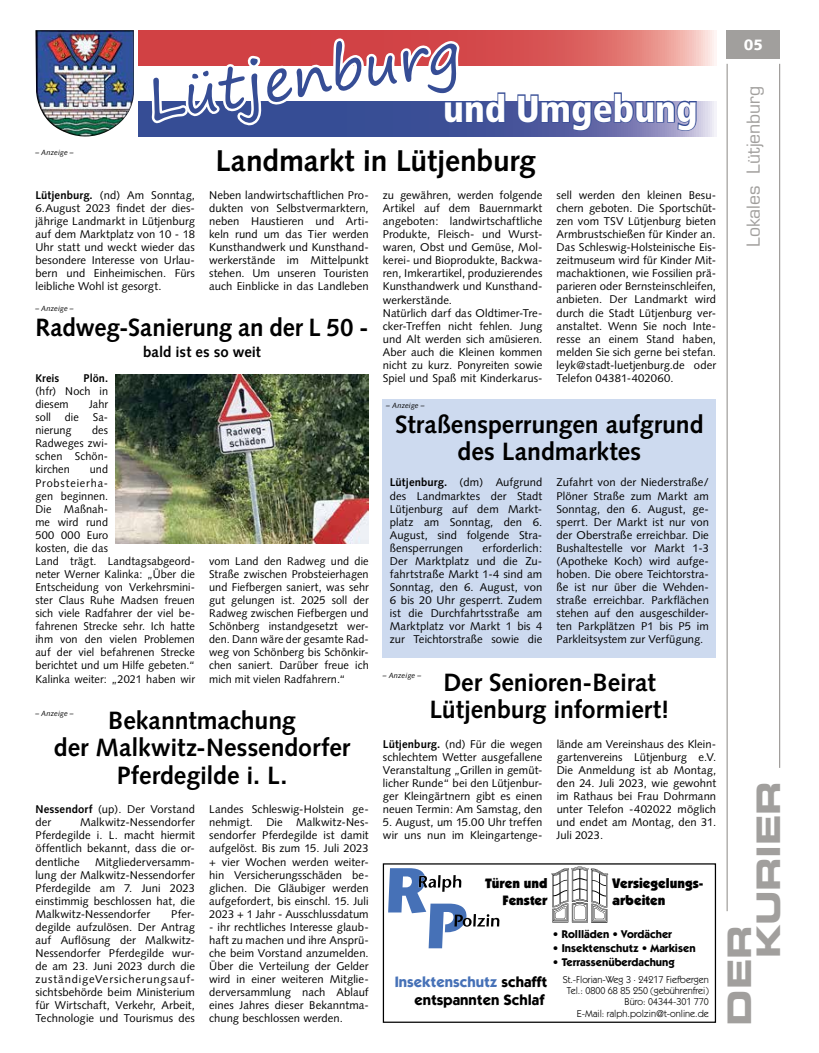
<style>
.page{position:relative;width:819px;height:1053px;background:#fff}
.page>*{position:absolute;margin:0;border:0;box-sizing:border-box;transform-origin:0 0}
.t1{font:57.5px "Segoe Print";color:#364d95}
.t2{font:900 condensed 37.5px "Frutiger LT Std";color:#fff}
.t3{font:32.5px/28.9px "Eurostile LT Std Bold Ex 2";letter-spacing:-.01em;color:#a19f9d}
.t4{font:700 30px "Syntax LT Std";letter-spacing:-.005em;color:#000}
.t5{font:700 25px/27.5px "Syntax LT Std";letter-spacing:-.005em;color:#000;text-align:center}
.t6{font:17.5px "Eurostile LT Std";color:#a19f9d}
.t7{font:700 15px/17.5px "Itc Kabel";color:#000;text-align:right}
.t8{font:700 15px "Syntax LT Std";letter-spacing:-.005em;color:#000}
.t9{font:900 15px "Syntax LT Std";color:#fff}
.t10{font:900 13.75px/16.5px "ITC Kabel Std";color:#000;text-align:right}
.t11{font:11.25px/13px "Syntax";letter-spacing:.005em;color:#000;text-align:justify}
.t12{font:700 11.25px "ITC Kabel Std";color:#000}
.t13{font:700 11.25px "Syntax";letter-spacing:.01em;color:#000}
.t14{font:10px/11.2px "ITC Kabel Std";color:#000;text-align:right}
.t15{font:italic 7.5px "Syntax LT Std";letter-spacing:.01em;color:#000}
.s1{font-weight:700}
.s2{color:#4671b7}
</style>
<div class="page">
<div style="left:383px;top:399px;width:333px;height:258px;background:#cddaef"></div>
<hr style="left:726px;top:64px;width:1px;height:847px;background:#8c8986">
<hr style="left:779px;top:64px;width:1px;height:703px;background:#8c8986">
<div style="left:726px;top:30px;width:54px;height:29px;background:#a19f9d"></div>
<svg style="left:388px;top:868px;width:111px;height:80px"></svg>
<svg style="left:551px;top:866px;width:57px;height:56px"></svg>
<div style="left:383px;top:863px;width:333px;height:159px;border:1px solid #000"></div>
<svg style="left:138px;top:101px;width:578px;height:35px;background:#858bbb"></svg>
<svg style="left:138px;top:30px;width:578px;height:36px;background:#de706e"></svg>
<svg style="left:516px;top:92px;width:181px;height:40px"></svg>
<img style="left:35px;top:30px;width:99px;height:106px">
<svg style="left:146px;top:36px;width:360px;height:100px"></svg>
<img style="left:115px;top:374px;width:254px;height:169px">
<p class="t15" style="left:35px;top:147px;width:40px">– Anzeige –</p>
<p class="t1" style="left:139px;top:50px;width:317px;rotate:-9deg">Lütjenburg</p>
<p class="t2" style="left:443px;top:86px;width:256px">und Umgebung</p>
<p class="t4" style="left:215px;top:144px;width:322px">Landmarkt in Lütjenburg</p>
<p class="t11" style="left:35px;top:188px;width:161px"><span class="s1">Lütjenburg.</span> (nd) Am Sonntag, 6.August 2023 findet der dies&shy;jährige Landmarkt in Lütjenburg auf dem Marktplatz von 10 - 18<br>Uhr statt und weckt wieder das besondere Interesse von Urlau&shy;bern und Einheimischen. Fürs leibliche Wohl ist gesorgt.</p>
<p class="t11" style="left:209px;top:188px;width:161px">Neben landwirtschaftlichen Pro&shy;dukten von Selbstvermarktern, neben Haustieren und Arti&shy;keln rund um das Tier werden Kunsthandwerk und Kunsthand&shy;werkerstände im Mittelpunkt stehen. Um unseren Touristen auch Einblicke in das Landleben</p>
<p class="t15" style="left:35px;top:304px;width:40px">– Anzeige –</p>
<p class="t5" style="left:35px;top:314px;width:335px">Radweg-Sanierung an der L 50 -</p>
<p class="t8" style="left:143px;top:343px;width:119px">bald ist es so weit</p>
<p class="t11" style="left:35px;top:371px;width:74px;text-indent:48px"><span class="s1">Plön. </span>(hfr) Noch in diesem</p>
<p class="t13" style="left:35px;top:371px;width:25px">Kreis</p>
<p class="t11" style="left:35px;top:397px;width:74px;text-indent:54px">Jahr soll die Sa&shy;nierung</p>
<p class="t11" style="left:35px;top:424px;width:74px;text-indent:57px">des Radweges zwi&shy;schen Schön&shy;kirchen</p>
<p class="t11" style="left:35px;top:463px;width:161px;text-align:left;text-indent:54px">und<br>Probsteierha-<br>gen beginnen.<br>Die Maßnah-<br>me wird rund<br>500 000 Euro<br>kosten, die das<br>Land trägt. Landtagsabgeord&shy;neter Werner Kalinka: „Über die<br>Entscheidung von Verkehrsmini&shy;ster Claus Ruhe Madsen freuen sich viele Radfahrer der viel be&shy;fahrenen Strecke sehr. Ich hatte ihm von den vielen Problemen auf der viel befahrenen Strecke berichtet und um Hilfe gebeten.“<br>Kalinka weiter: „2021 haben wir</p>
<p class="t11" style="left:209px;top:554px;width:161px">vom Land den Radweg und die Straße zwischen Probsteierhagen und Fiefbergen saniert, was sehr gut gelungen ist. 2025 soll der Radweg zwischen Fiefbergen und Schönberg instandgesetzt wer&shy;den. Dann wäre der gesamte Rad&shy;weg von Schönberg bis Schönkir&shy;chen saniert. Darüber freue ich mich mit vielen Radfahrern.“</p>
<p class="t5" style="left:54px;top:706px;width:298px">Bekanntmachung<br>der Malkwitz-Nessendorfer<br>Pferdegilde i. L.</p>
<p class="t11" style="left:35px;top:802px;width:161px"><span class="s1">Nessendorf</span> (up). Der Vorstand der</p>
<p class="t15" style="left:35px;top:708px;width:40px">– Anzeige –</p>
<p class="t11" style="left:209px;top:802px;width:161px">Landes Schleswig-Holstein ge&shy;nehmigt. Die Malkwitz-Nes&shy;sendorfer Pferdegilde ist damit aufgelöst. Bis zum 15. Juli 2023 + vier Wochen werden weiter&shy;hin Versicherungsschäden be&shy;glichen. Die Gläubiger werden aufgefordert, bis einschl. 15. Juli 2023 + 1 Jahr - Ausschlussdatum</p>
<p class="t11" style="left:209px;top:920px;width:161px">- ihr rechtliches Interesse glaub&shy;haft zu machen und ihre Ansprü&shy;che beim Vorstand anzumelden.<br>Über die Verteilung der Gelder wird in einer weiteren Mitglie&shy;derversammlung nach Ablauf eines Jahres dieser Bekanntma&shy;chung beschlossen werden.</p>
<p class="t11" style="left:35px;top:815px;width:161px;text-indent:45px">Malkwitz-Nessendorfer Pferdegilde i. L. macht hiermit öffentlich bekannt, dass die or&shy;dentliche</p>
<p class="t11" style="left:35px;top:855px;width:161px;text-indent:60px">Mitgliederversamm&shy;lung der Malkwitz-Nessendorfer Pferdegilde am 7. Juni 2023 einstimmig beschlossen hat, die Malkwitz-Nessendorfer</p>
<p class="t11" style="left:35px;top:907px;width:161px;text-indent:136px">Pfer&shy;degilde aufzulösen. Der Antrag auf Auflösung der Malkwitz-Nessendorfer Pferdegilde wur&shy;de am 23. Juni 2023 durch die zuständigeVersicherungsauf&shy;sichtsbehörde beim Ministerium für Wirtschaft, Verkehr, Arbeit, Technologie und Tourismus des</p>
<p class="t11" style="left:383px;top:188px;width:161px;text-align:left">zu gewähren, werden folgende<br>Artikel auf dem Bauernmarkt angeboten: landwirtschaftliche<br>Produkte, Fleisch- und Wurst&shy;waren, Obst und Gemüse, Mol&shy;kerei- und Bioprodukte, Backwa&shy;ren, Imkerartikel, produzierendes<br>Kunsthandwerk und Kunsthand&shy;werkerstände.<br>Natürlich darf das Oldtimer-Tre&shy;cker-Treffen nicht fehlen. Jung und Alt werden sich amüsieren.<br>Aber auch die Kleinen kommen nicht zu kurz. Ponyreiten sowie<br>Spiel und Spaß mit Kinderkarus-</p>
<p class="t11" style="left:556px;top:188px;width:161px">sell werden den kleinen Besu&shy;chern geboten. Die Sportschüt&shy;zen vom TSV Lütjenburg bieten Armbrustschießen für Kinder an.<br>Das Schleswig-Holsteinische Eis&shy;zeitmuseum wird für Kinder Mit&shy;machaktionen, wie Fossilien prä&shy;parieren oder Bernsteinschleifen, anbieten. Der Landmarkt wird durch die Stadt Lütjenburg ver&shy;anstaltet. Wenn Sie noch Inte&shy;resse an einem Stand haben, melden Sie sich gerne bei stefan. leyk@stadt-luetjenburg.de oder Telefon 04381-402060.</p>
<p class="t15" style="left:386px;top:401px;width:40px">– Anzeige –</p>
<p class="t5" style="left:395px;top:410px;width:310px">Straßensperrungen aufgrund des Landmarktes</p>
<p class="t11" style="left:390px;top:476px;width:154px"><span class="s1">Lütjenburg.</span> (dm) Aufgrund des Landmarktes der Stadt Lütjenburg auf dem Markt&shy;platz am Sonntag, den 6.<br>August, sind folgende Stra&shy;ßensperrungen</p>
<p class="t11" style="left:390px;top:541px;width:154px;text-indent:93px">erforderlich:<br>Der Marktplatz und die Zu&shy;fahrtstraße Markt 1-4 sind am Sonntag, den 6. August, von 6 bis 20 Uhr gesperrt. Zudem ist die Durchfahrtsstraße am Marktplatz vor Markt 1 bis 4 zur Teichtorstraße sowie die</p>
<p class="t11" style="left:556px;top:476px;width:154px">Zufahrt von der Niederstraße/ Plöner Straße zum Markt am Sonntag, den 6. August, ge&shy;sperrt. Der Markt ist nur von der Oberstraße erreichbar. Die Bushaltestelle vor Markt 1-3 (Apotheke Koch) wird aufge&shy;hoben. Die obere Teichtorstra&shy;ße ist nur ü ber die Wehden&shy;straße erreichbar. Parkflächen stehen auf den ausgeschilder&shy;ten Parkplätzen P1 bis P5 im Parkleitsystem zur Verfügung.</p>
<p class="t15" style="left:383px;top:670px;width:40px">– Anzeige –</p>
<p class="t5" style="left:429px;top:668px;width:241px">Der Senioren-Beirat<br>Lütjenburg informiert!</p>
<p class="t11" style="left:383px;top:737px;width:161px"><span class="s1">Lütjenburg.</span> (nd) Für die wegen schlechtem Wetter ausgefallene Veranstaltung „Grillen in gemüt&shy;licher Runde“ bei den Lütjenbur&shy;ger Kleingärtnern gibt es einen neuen Termin: Am Samstag, den</p>
<p class="t11" style="left:383px;top:815px;width:161px">5. August, um 15.00 Uhr treffen wir uns nun im Kleingartenge-</p>
<p class="t11" style="left:556px;top:737px;width:161px">lände am Vereinshaus des Klein&shy;gartenvereins Lütjenburg e.V.<br>Die Anmeldung ist ab Montag, den 24. Juli 2023, wie gewohnt im Rathaus bei Frau Dohrmann unter Telefon -402022 möglich und endet am Montag, den 31.<br>Juli 2023.</p>
<p class="t10" style="left:485px;top:875px;width:64px">Türen und<br>Fenster</p>
<p class="t10" style="left:612px;top:875px;width:92px;text-align:left">Versiegelungs&shy;arbeiten</p>
<p class="t12" style="left:553px;top:927px;width:120px">• Rollläden • Vordächer</p>
<p class="t12" style="left:553px;top:941px;width:144px">• Insektenschutz • Markisen</p>
<p class="t12" style="left:553px;top:955px;width:123px">• Terrassenüberdachung</p>
<p class="t14" style="left:562px;top:973px;width:148px">St.-Florian-Weg 3 · 24217 Fiefbergen<br>Tel.: 0800 68 85 250 (gebührenfrei)<br>Büro: 04344-301 770<br>E-Mail: ralph.polzin@t-online.de</p>
<p class="t7" style="left:395px;top:972px;width:154px"><span class="s2">Insektenschutz</span> schafft entspannten Schlaf</p>
<p class="t9" style="left:743px;top:36px;width:21px">05</p>
<p class="t6" style="left:743px;top:247px;width:163px;rotate:-90deg">Lokales Lütjenburg</p>
<p class="t3" style="left:724px;top:958px;width:179px;text-indent:-67px;rotate:-90deg">Der<br>Kurier</p>
</div>
